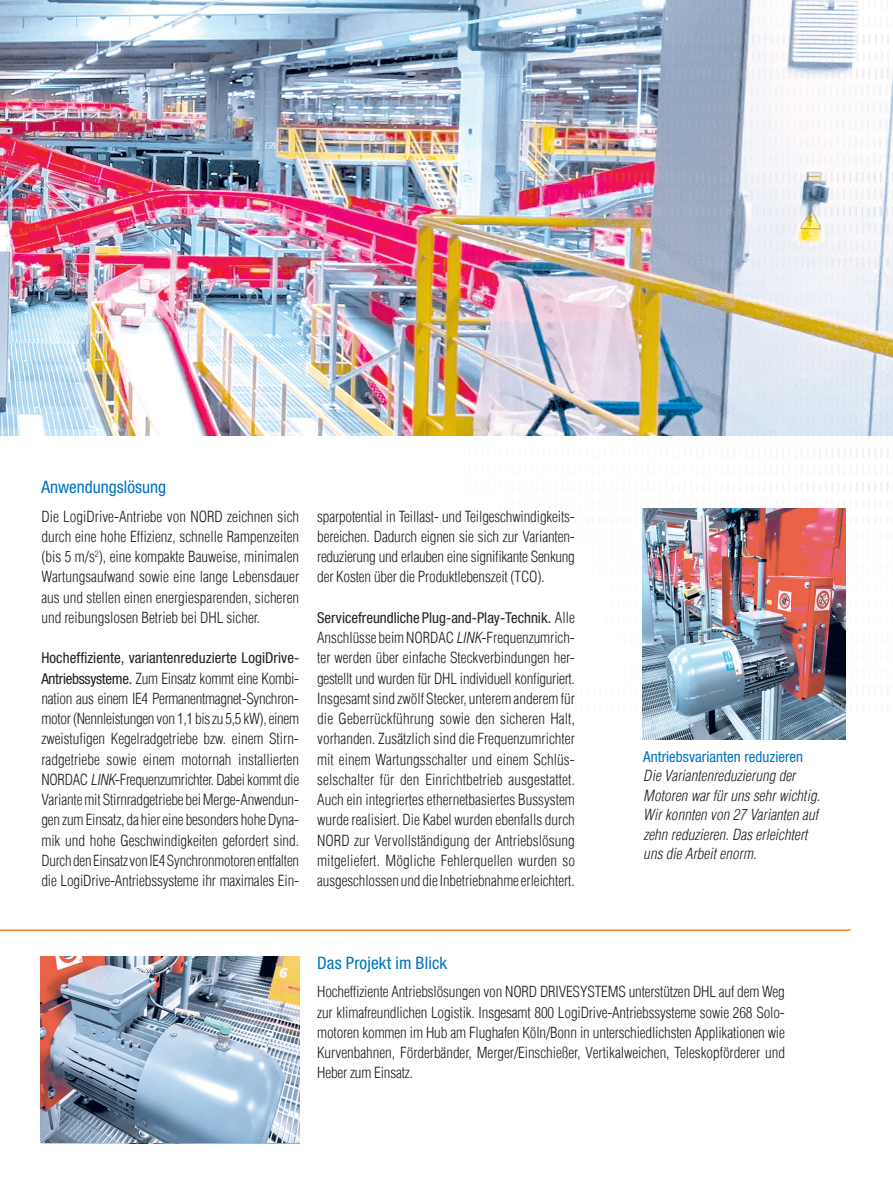
<style>
.page{position:relative;width:893px;height:1188px;background:#fff}
.page>*{position:absolute;margin:0;border:0;box-sizing:border-box;transform-origin:0 0}
.t1{font:condensed 17.25px "Helvetica Neue LT Std";color:#0072bc}
.t2{font:300 condensed 15px/20.2px "Helvetica Com";letter-spacing:-.005em;color:#231f20;text-align:justify}
.t3{font:italic 300 condensed 15px/19.5px "Helvetica Com";color:#231f20}
.t4{font:condensed 15px "Helvetica Neue LT Std";letter-spacing:.005em;color:#231f20}
.t5{font:condensed 15px "Helvetica Neue LT Std";color:#0072bc}
.s1{font-family:"Helvetica Neue LT Std";font-weight:400}
.s2{font-style:italic}
.s3{font-family:"Helvetica Com";font-weight:300}
</style>
<div class="page">
<img style="left:0;top:0;width:465px;height:435px">
<hr style="left:0;top:929px;width:851px;height:2px;background:#f58220">
<img style="left:465px;top:0;width:428px;height:519px">
<img style="left:41px;top:957px;width:258px;height:186px">
<img style="left:643px;top:509px;width:203px;height:230px">
<p class="t1" style="left:41px;top:476px;width:126px">Anwendungslösung</p>
<p class="t2" style="left:41px;top:506px;width:259px">Die LogiDrive-Antriebe von NORD zeichnen sich durch eine hohe Effizienz, schnelle Rampenzeiten (bis 5 m/s<sup>2</sup>), eine kompakte Bauweise, minimalen Wartungsaufwand sowie eine lange Lebensdauer aus und stellen einen energiesparenden, sicheren und reibungslosen Betrieb bei DHL sicher.</p>
<p class="t4" style="left:41px;top:649px;width:259px">Hocheffiziente, variantenreduzierte LogiDrive-</p>
<p class="t2" style="left:41px;top:668px;width:259px"><span class="s1">Antriebssysteme.</span> Zum Einsatz kommt eine Kombi&shy;nation aus einem IE4 Permanentmagnet-Synchron&shy;motor (Nennleistungen von 1,1 bis zu 5,5 kW), einem zweistufigen Kegelradgetriebe bzw. einem Stirn&shy;radgetriebe sowie einem motornah installierten NORDAC <span class="s2">LINK</span>-Frequenzumrichter. Dabei kommt die Variante mit Stirnradgetriebe bei Merge-Anwendun&shy;gen zum Einsatz, da hier eine besonders hohe Dyna&shy;mik und hohe Geschwindigkeiten gefordert sind.<br>Durch den Einsatz von IE4 Synchronmotoren entfalten die LogiDrive-Antriebssysteme ihr maximales Ein-</p>
<p class="t2" style="left:317px;top:506px;width:259px">sparpotential in Teillast- und Teilgeschwindigkeits&shy;bereichen. Dadurch eignen sie sich zur Varianten&shy;reduzierung und erlauben eine signifikante Senkung der Kosten über die Produktlebenszeit (TCO).</p>
<p class="t4" style="left:317px;top:609px;width:259px">Servicefreundliche Plug-and-Play-Technik. <span class="s3">Alle</span></p>
<p class="t2" style="left:317px;top:627px;width:259px">Anschlüsse beim NORDAC <span class="s2">LINK</span>-Frequenzumrich&shy;ter werden über einfache Steckverbindungen her&shy;gestellt und wurden für DHL individuell konfiguriert.<br>Insgesamt sind zwölf Stecker, unterem anderem für die Geberrückführung sowie den sicheren Halt, vorhanden. Zusätzlich sind die Frequenzumrichter mit einem Wartungsschalter und einem Schlüs&shy;selschalter für den Einrichtbetrieb ausgestattet.<br>Auch ein integriertes ethernetbasiertes Bussystem wurde realisiert. Die Kabel wurden ebenfalls durch NORD zur Vervollständigung der Antriebslösung mitgeliefert. Mögliche Fehlerquellen wurden so ausgeschlossen und die Inbetriebnahme erleichtert.</p>
<p class="t5" style="left:643px;top:748px;width:161px">Antriebsvarianten reduzieren</p>
<p class="t3" style="left:643px;top:766px;width:182px">DieVariantenreduzierung der<br>Motoren warfürunssehrwichtig.<br>Wirkonnten von 27 Varianten auf zehn reduzieren.Daserleichtert unsdieArbeitenorm.</p>
<p class="t1" style="left:317px;top:952px;width:132px">Das Projekt im Blick</p>
<p class="t2" style="left:317px;top:982px;width:469px">Hocheffiziente Antriebslösungen von NORD DRIVESYSTEMS unterstützen DHL auf dem Weg zur klimafreundlichen Logistik. Insgesamt 800 LogiDrive-Antriebssysteme sowie 268 Solo&shy;motoren kommen im Hub am Flughafen Köln/Bonn in unterschiedlichsten Applikationen wie Kurvenbahnen, Förderbänder, Merger/Einschießer, Vertikalweichen, Teleskopförderer und Heber zum Einsatz.</p>
</div>
